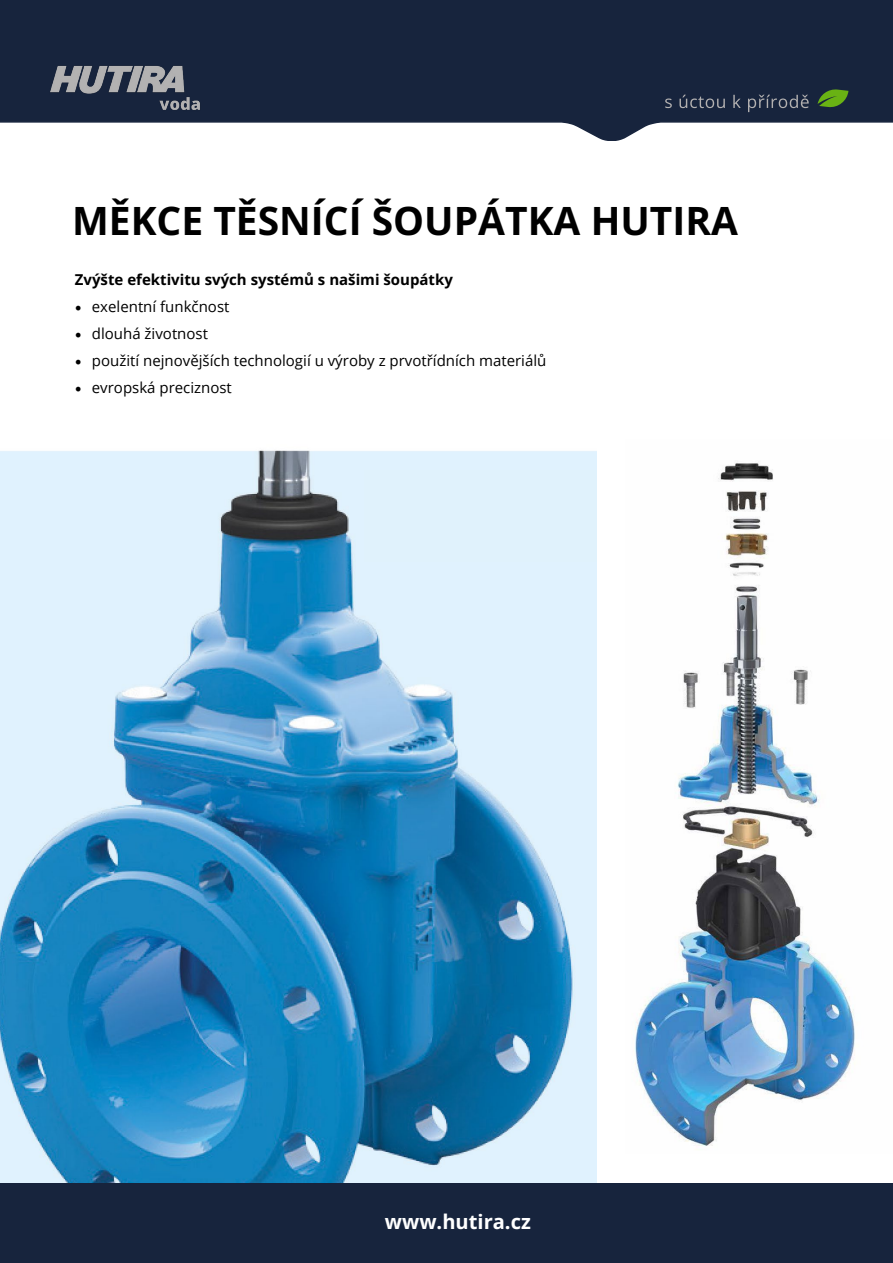
<style>
.page{position:relative;width:893px;height:1263px;background:#fff}
.page>*{position:absolute;margin:0;border:0;box-sizing:border-box;transform-origin:0 0}
.t1{font:700 39px "Open Sans";color:#000}
.t2{font:700 20.1px "Open Sans";color:#fff}
.t3{font:15px "Open Sans";color:#000}
.t4{font:700 15px "Open Sans";color:#000}
.s1{font-family:"Minion Pro";font-size:18px}
</style>
<div class="page">
<img style="left:0;top:450px;width:596px;height:734px">
<div style="left:364px;top:470px;width:232px;height:91px;background:#e0f2fc"></div>
<img style="left:635px;top:463px;width:220px;height:687px">
<svg style="left:0;top:0;width:893px;height:141px;background:#374257"></svg>
<svg style="left:665px;top:99px;width:7px;height:9px"></svg>
<svg style="left:679px;top:95px;width:46px;height:13px"></svg>
<svg style="left:733px;top:95px;width:8px;height:13px"></svg>
<svg style="left:748px;top:95px;width:61px;height:17px"></svg>
<svg style="left:818px;top:89px;width:30px;height:19px"></svg>
<div style="left:0;top:1184px;width:893px;height:79px;background:#17243d"></div>
<img style="left:40px;top:60px;width:192px;height:58px">
<h1 class="t1" style="left:72px;top:194px;width:667px">MĚKCE TĚSNÍCÍ ŠOUPÁTKA HUTIRA</h1>
<p class="t4" style="left:75px;top:269px;width:380px">Zvýšte efektivitu svých systémů s našimi šoupátky</p>
<p class="t3" style="left:75px;top:296px;width:156px"><span class="s1">•</span> exelentní funkčnost</p>
<p class="t3" style="left:75px;top:323px;width:135px"><span class="s1">•</span> dlouhá životnost</p>
<p class="t3" style="left:75px;top:350px;width:473px"><span class="s1">•</span> použití nejnovějších technologií u výroby z prvotřídních materiálů</p>
<p class="t3" style="left:75px;top:377px;width:158px"><span class="s1">•</span> evropská preciznost</p>
<h2 class="t2" style="left:385px;top:1208px;width:147px">www.hutira.cz</h2>
</div>
